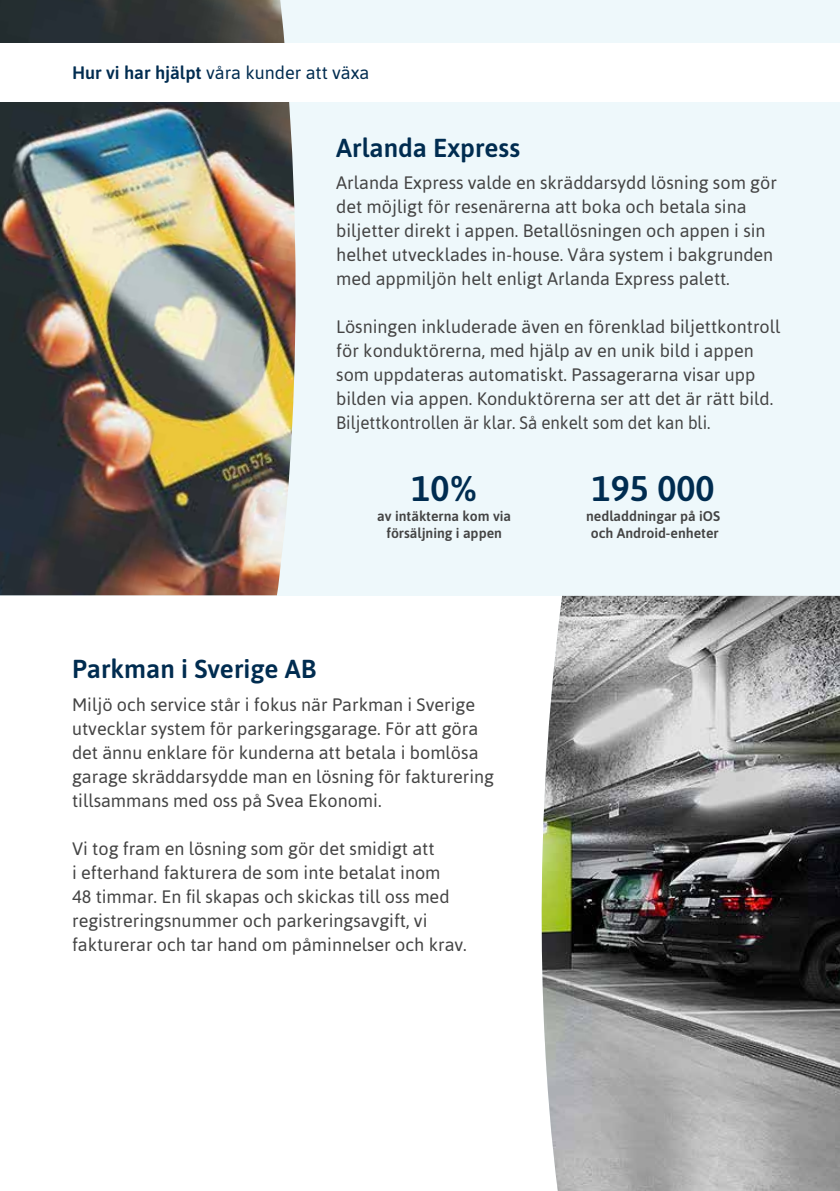
<style>
.page{position:relative;width:840px;height:1191px;background:#fff}
.page>*{position:absolute;margin:0;border:0;box-sizing:border-box;transform-origin:0 0}
.t1{font:600 35.6px "Asap";color:#002c50}
.t2{font:600 26px "Asap";color:#002c50}
.t3{font:18px/24px "Asap";color:#444}
.t4{font:18px "Asap";color:#002c50}
.t5{font:600 14px/16.8px "Asap";color:#444;text-align:center}
.s1{font-weight:600}
</style>
<div class="page">
<div style="left:0;top:0;width:839px;height:595px;background:#eef8fb"></div>
<img style="left:0;top:0;width:296px;height:595px">
<img style="left:541px;top:596px;width:298px;height:595px">
<div style="left:0;top:43px;width:839px;height:59px;background:#fff"></div>
<p class="t4" style="left:72px;top:63px;width:298px"><span class="s1">Hur vi har hjälpt</span> våra kunder att växa</p>
<h2 class="t2" style="left:336px;top:130px;width:185px">Arlanda Express</h2>
<p class="t3" style="left:336px;top:171px;width:442px">Arlanda Express valde en skräddarsydd lösning som gör det möjligt för resenärerna att boka och betala sina biljetter direkt i appen. Betallösningen och appen i sin helhet utvecklades in-house. Våra system i bakgrunden med appmiljön helt enligt Arlanda Express palett.</p>
<p class="t3" style="left:336px;top:314px;width:445px">Lösningen inkluderade även en förenklad biljettkontroll för konduktörerna, med hjälp av en unik bild i appen som uppdateras automatiskt. Passagerarna visar upp bilden via appen. Konduktörerna ser att det är rätt bild.<br>Biljettkontrollen är klar. Så enkelt som det kan bli.</p>
<h1 class="t1" style="left:411px;top:464px;width:67px">10%</h1>
<p class="t5" style="left:377px;top:507px;width:135px">av intäkterna kom via försäljning i appen</p>
<h2 class="t2" style="left:72px;top:650px;width:245px">Parkman i Sverige AB</h2>
<p class="t3" style="left:72px;top:693px;width:423px">Miljö och service står i fokus när Parkman i Sverige utvecklar system för parkeringsgarage. För att göra det ännu enklare för kunderna att betala i bomlösa garage skräddarsydde man en lösning för fakturering tillsammans med oss på Svea Ekonomi.</p>
<p class="t3" style="left:72px;top:836px;width:396px">Vi tog fram en lösning som gör det smidigt att<br>i efterhand fakturera de som inte betalat inom<br>48 timmar. En fil skapas och skickas till oss med registreringsnummer och parkeringsavgift, vi fakturerar och tar hand om påminnelser och krav.</p>
<h1 class="t1" style="left:591px;top:464px;width:124px">195 000</h1>
<p class="t5" style="left:585px;top:507px;width:135px">nedladdningar på iOS och Android-enheter</p>
</div>
